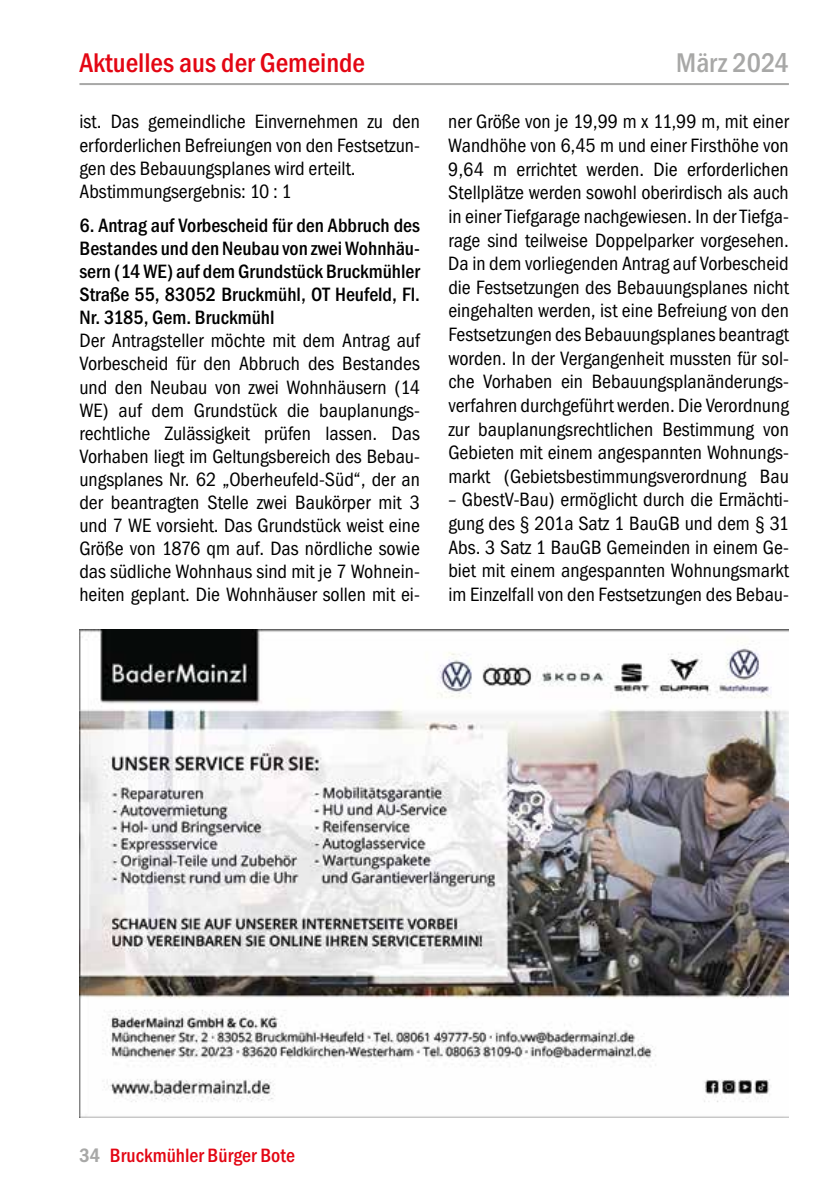
<style>
.page{position:relative;width:840px;height:1191px;background:#fff}
.page>*{position:absolute;margin:0;border:0;box-sizing:border-box;transform-origin:0 0}
.t1{font:700 28px "Franklin Gothic Cond";color:#e30613}
.t2{font:700 28px "Franklin Gothic Cond";color:#a8a8a7}
.t3{font:20px/23.6px "Franklin Gothic Cond";color:#000}
.t4{font:700 20px/23px "Franklin Gothic Cond";color:#000;text-align:justify}
.t5{font:700 20px "Franklin Gothic Cond";color:#e30613}
.s1{font-weight:800;color:#a8a8a7}
</style>
<div class="page">
<hr style="left:79px;top:83px;width:709px;height:2px;background:#a8a8a7">
<img style="left:79px;top:629px;width:709px;height:488px">
<h1 class="t1" style="left:79px;top:47px;width:287px">Aktuelles aus der Gemeinde</h1>
<h1 class="t2" style="left:676px;top:47px;width:114px">März 2024</h1>
<p class="t3" style="left:79px;top:110px;width:342px;line-height:23px">ist. Das gemeindliche Einvernehmen zu den erforderlichen Befreiungen von den Festsetzun&shy;gen des Bebauungsplanes wird erteilt.<br>Abstimmungsergebnis: 10 : 1</p>
<p class="t4" style="left:79px;top:214px;width:342px">6. Antrag auf Vorbescheid für den Abbruch des Bestandes und den Neubau von zwei Wohnhäu&shy;sern (14 WE) auf dem Grundstück Bruckmühler Straße 55, 83052 Bruckmühl, OT Heufeld, Fl.<br>Nr. 3185, Gem. Bruckmühl</p>
<p class="t3" style="left:79px;top:329px;width:342px;line-height:23px;text-align:justify">Der Antragsteller möchte mit dem Antrag auf Vorbescheid für den Abbruch des Bestandes und den Neubau von zwei Wohnhäusern (14<br>WE) auf dem Grundstück die bauplanungs&shy;rechtliche Zulässigkeit prüfen lassen. Das Vorhaben liegt im Geltungsbereich des Bebau&shy;ungsplanes Nr. 62 „Oberheufeld-Süd“, der an der beantragten Stelle zwei Baukörper mit 3 und 7 WE vorsieht. Das Grundstück weist eine Größe von 1876 qm auf. Das nördliche sowie das südliche Wohnhaus sind mit je 7 Wohnein&shy;heiten geplant. Die Wohnhäuser sollen mit ei-</p>
<p class="t3" style="left:448px;top:110px;width:342px">ner Größe von je 19,99 m x 11,99 m, mit einer Wandhöhe von 6,45 m und einer Firsthöhe von 9,64 m errichtet werden. Die erforderlichen Stellplätze werden sowohl oberirdisch als auch in einer Tiefgarage nachgewiesen. In der Tiefga&shy;rage sind teilweise Doppelparker vorgesehen.<br>Da in dem vorliegenden Antrag auf Vorbescheid die Festsetzungen des Bebauungsplanes nicht eingehalten werden, ist eine Befreiung von den Festsetzungen des Bebauungsplanes beantragt worden. In der Vergangenheit mussten für sol&shy;che Vorhaben ein Bebauungsplanänderungs&shy;verfahren durchgeführt werden. Die Verordnung zur bauplanungsrechtlichen Bestimmung von Gebieten mit einem angespannten Wohnungs&shy;markt (Gebietsbestimmungsverordnung Bau</p>
<p class="t3" style="left:448px;top:488px;width:342px;text-align:justify">– GbestV-Bau) ermöglicht durch die Ermächti&shy;gung des § 201a Satz 1 BauGB und dem § 31<br>Abs. 3 Satz 1 BauGB Gemeinden in einem Ge&shy;biet mit einem angespannten Wohnungsmarkt im Einzelfall von den Festsetzungen des Bebau-</p>
<p class="t5" style="left:79px;top:1143px;width:217px"><span class="s1">34</span> Bruckmühler Bürger Bote</p>
</div>
